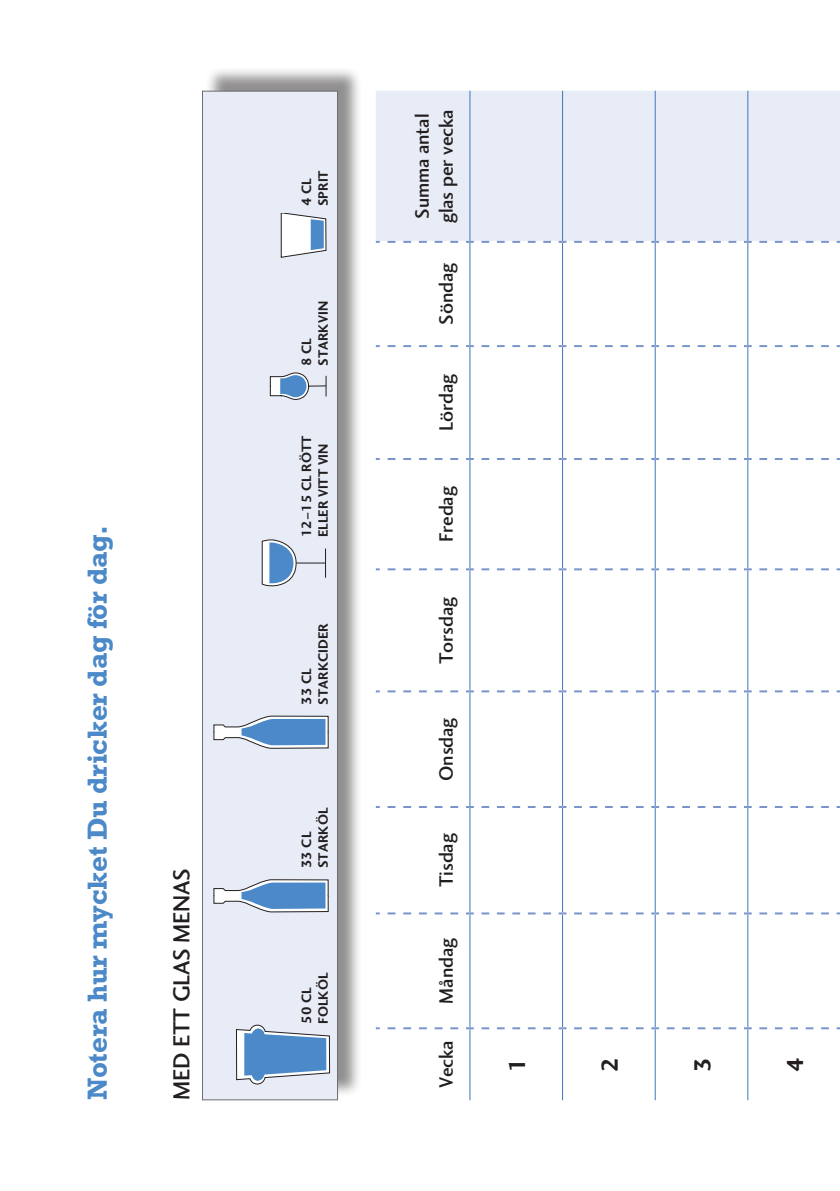
<style>
.page{position:relative;width:840px;height:1191px;background:#fff}
.page>*{position:absolute;margin:0;border:0;box-sizing:border-box;transform-origin:0 0}
.Rubrik_2{font:700 28px "M Rockwell";letter-spacing:-.01em;color:#4b89c8}
.Rubrik_3{font:500 24px "Charlotte Sans";letter-spacing:-.01em;color:#231f20}
.Brödtext{font:700 24px "Charlotte Sans";color:#231f20}
.Brödtext-2{font:500 20px/24px "Charlotte Sans";letter-spacing:-.01em;color:#231f20}
.t1{font:700 14px/16.8px "Charlotte Sans";color:#231f20}
</style>
<div class="page">
<div style="left:376px;top:91px;width:463px;height:150px;background:#e8ecf6"></div>
<hr style="left:469px;top:1029px;width:1px;height:71px;background:#4076bc">
<hr style="left:469px;top:914px;width:1px;height:113px;background:#4076bc">
<hr style="left:469px;top:808px;width:1px;height:104px;background:#4076bc">
<hr style="left:469px;top:692px;width:1px;height:114px;background:#4076bc">
<hr style="left:469px;top:570px;width:1px;height:120px;background:#4076bc">
<hr style="left:469px;top:460px;width:1px;height:108px;background:#4076bc">
<hr style="left:469px;top:347px;width:1px;height:111px;background:#4076bc">
<hr style="left:469px;top:243px;width:1px;height:102px;background:#4076bc">
<hr style="left:469px;top:91px;width:1px;height:150px;background:#4076bc">
<hr style="left:561px;top:1029px;width:1px;height:71px;background:#4076bc">
<hr style="left:561px;top:914px;width:1px;height:113px;background:#4076bc">
<hr style="left:561px;top:808px;width:1px;height:104px;background:#4076bc">
<hr style="left:561px;top:692px;width:1px;height:114px;background:#4076bc">
<hr style="left:561px;top:570px;width:1px;height:120px;background:#4076bc">
<hr style="left:561px;top:460px;width:1px;height:108px;background:#4076bc">
<hr style="left:561px;top:347px;width:1px;height:111px;background:#4076bc">
<hr style="left:561px;top:243px;width:1px;height:102px;background:#4076bc">
<hr style="left:561px;top:91px;width:1px;height:150px;background:#4076bc">
<hr style="left:654px;top:1029px;width:1px;height:71px;background:#4076bc">
<hr style="left:654px;top:914px;width:1px;height:113px;background:#4076bc">
<hr style="left:654px;top:808px;width:1px;height:104px;background:#4076bc">
<hr style="left:654px;top:692px;width:1px;height:114px;background:#4076bc">
<hr style="left:654px;top:570px;width:1px;height:120px;background:#4076bc">
<hr style="left:654px;top:460px;width:1px;height:108px;background:#4076bc">
<hr style="left:654px;top:347px;width:1px;height:111px;background:#4076bc">
<hr style="left:654px;top:243px;width:1px;height:102px;background:#4076bc">
<hr style="left:654px;top:91px;width:1px;height:150px;background:#4076bc">
<hr style="left:747px;top:1029px;width:1px;height:71px;background:#4076bc">
<hr style="left:747px;top:914px;width:1px;height:113px;background:#4076bc">
<hr style="left:747px;top:808px;width:1px;height:104px;background:#4076bc">
<hr style="left:747px;top:692px;width:1px;height:114px;background:#4076bc">
<hr style="left:747px;top:570px;width:1px;height:120px;background:#4076bc">
<hr style="left:747px;top:460px;width:1px;height:108px;background:#4076bc">
<hr style="left:747px;top:347px;width:1px;height:111px;background:#4076bc">
<hr style="left:747px;top:243px;width:1px;height:102px;background:#4076bc">
<hr style="left:747px;top:91px;width:1px;height:150px;background:#4076bc">
<hr style="left:839px;top:1029px;width:1px;height:71px;background:#4076bc">
<hr style="left:839px;top:914px;width:1px;height:113px;background:#4076bc">
<hr style="left:839px;top:808px;width:1px;height:104px;background:#4076bc">
<hr style="left:839px;top:692px;width:1px;height:114px;background:#4076bc">
<hr style="left:839px;top:570px;width:1px;height:120px;background:#4076bc">
<hr style="left:839px;top:460px;width:1px;height:108px;background:#4076bc">
<hr style="left:839px;top:347px;width:1px;height:111px;background:#4076bc">
<hr style="left:839px;top:243px;width:1px;height:102px;background:#4076bc">
<hr style="left:839px;top:91px;width:1px;height:150px;background:#4076bc">
<svg style="left:375px;top:1027px;width:83px;height:2px"></svg>
<svg style="left:375px;top:912px;width:83px;height:2px"></svg>
<svg style="left:375px;top:806px;width:83px;height:2px"></svg>
<svg style="left:375px;top:690px;width:83px;height:2px"></svg>
<svg style="left:375px;top:568px;width:83px;height:2px"></svg>
<svg style="left:375px;top:458px;width:83px;height:2px"></svg>
<svg style="left:375px;top:345px;width:83px;height:2px"></svg>
<svg style="left:375px;top:241px;width:83px;height:2px"></svg>
<svg style="left:466px;top:1027px;width:84px;height:2px"></svg>
<svg style="left:466px;top:912px;width:84px;height:2px"></svg>
<svg style="left:466px;top:806px;width:84px;height:2px"></svg>
<svg style="left:466px;top:690px;width:84px;height:2px"></svg>
<svg style="left:466px;top:568px;width:84px;height:2px"></svg>
<svg style="left:466px;top:458px;width:84px;height:2px"></svg>
<svg style="left:466px;top:345px;width:84px;height:2px"></svg>
<svg style="left:466px;top:241px;width:84px;height:2px"></svg>
<svg style="left:558px;top:1027px;width:85px;height:2px"></svg>
<svg style="left:558px;top:912px;width:85px;height:2px"></svg>
<svg style="left:558px;top:806px;width:85px;height:2px"></svg>
<svg style="left:558px;top:690px;width:85px;height:2px"></svg>
<svg style="left:558px;top:568px;width:85px;height:2px"></svg>
<svg style="left:558px;top:458px;width:85px;height:2px"></svg>
<svg style="left:558px;top:345px;width:85px;height:2px"></svg>
<svg style="left:558px;top:241px;width:85px;height:2px"></svg>
<svg style="left:651px;top:1027px;width:84px;height:2px"></svg>
<svg style="left:651px;top:912px;width:84px;height:2px"></svg>
<svg style="left:651px;top:806px;width:84px;height:2px"></svg>
<svg style="left:651px;top:690px;width:84px;height:2px"></svg>
<svg style="left:651px;top:568px;width:84px;height:2px"></svg>
<svg style="left:651px;top:458px;width:84px;height:2px"></svg>
<svg style="left:651px;top:345px;width:84px;height:2px"></svg>
<svg style="left:651px;top:241px;width:84px;height:2px"></svg>
<svg style="left:744px;top:1027px;width:84px;height:2px"></svg>
<svg style="left:744px;top:912px;width:84px;height:2px"></svg>
<svg style="left:744px;top:806px;width:84px;height:2px"></svg>
<svg style="left:744px;top:690px;width:84px;height:2px"></svg>
<svg style="left:744px;top:568px;width:84px;height:2px"></svg>
<svg style="left:744px;top:458px;width:84px;height:2px"></svg>
<svg style="left:744px;top:345px;width:84px;height:2px"></svg>
<svg style="left:744px;top:241px;width:84px;height:2px"></svg>
<div style="left:205px;top:66px;width:157px;height:1031px;background:#231f20;opacity:.5"></div>
<div style="left:202px;top:91px;width:136px;height:1009px;background:#e8ecf6;border:1px solid #6c6d70"></div>
<svg style="left:213px;top:879px;width:116px;height:33px"></svg>
<svg style="left:213px;top:715px;width:116px;height:34px"></svg>
<svg style="left:261px;top:539px;width:64px;height:47px"></svg>
<hr style="left:325px;top:548px;width:1px;height:30px;background:#231f20">
<svg style="left:269px;top:372px;width:57px;height:28px"></svg>
<svg style="left:280px;top:213px;width:46px;height:45px;background:#cad5e3"></svg>
<svg style="left:236px;top:1024px;width:94px;height:60px"></svg>
<p class="Rubrik_2" style="left:81px;top:1100px;width:577px;rotate:-90deg">Notera hur mycket Du dricker dag för dag.</p>
<p class="Rubrik_3" style="left:168px;top:1100px;width:234px;rotate:-90deg">MED ETT GLAS MENAS</p>
<p class="t1" style="left:298px;top:206px;width:38px;rotate:-90deg">4 CL<br>SPRIT</p>
<p class="t1" style="left:298px;top:366px;width:66px;rotate:-90deg">8 CL<br>STARKVIN</p>
<p class="t1" style="left:298px;top:537px;width:103px;rotate:-90deg">12–15 CL RÖTT<br>ELLER VITT VIN</p>
<p class="t1" style="left:298px;top:704px;width:83px;rotate:-90deg">33 CL<br>STARKCIDER</p>
<p class="t1" style="left:298px;top:868px;width:62px;rotate:-90deg">33 CL<br>STARKÖL</p>
<p class="t1" style="left:298px;top:1023px;width:53px;rotate:-90deg">50 CL<br>FOLKÖL</p>
<p class="Brödtext-2" style="left:410px;top:223px;width:115px;rotate:-90deg">Summa antal glas per vecka</p>
<p class="Brödtext-2" style="left:434px;top:325px;width:63px;rotate:-90deg">Söndag</p>
<p class="Brödtext-2" style="left:434px;top:431px;width:58px;rotate:-90deg">Lördag</p>
<p class="Brödtext-2" style="left:434px;top:542px;width:57px;rotate:-90deg">Fredag</p>
<p class="Brödtext-2" style="left:434px;top:664px;width:69px;rotate:-90deg">Torsdag</p>
<p class="Brödtext-2" style="left:434px;top:780px;width:65px;rotate:-90deg">Onsdag</p>
<p class="Brödtext-2" style="left:434px;top:887px;width:55px;rotate:-90deg">Tisdag</p>
<p class="Brödtext-2" style="left:434px;top:1003px;width:67px;rotate:-90deg">Måndag</p>
<p class="Brödtext-2" style="left:434px;top:1088px;width:50px;rotate:-90deg">Vecka</p>
<p class="Brödtext" style="left:503px;top:1071px;width:16px;rotate:-90deg">1</p>
<p class="Brödtext" style="left:595px;top:1071px;width:16px;rotate:-90deg">2</p>
<p class="Brödtext" style="left:688px;top:1071px;width:16px;rotate:-90deg">3</p>
<p class="Brödtext" style="left:780px;top:1071px;width:16px;rotate:-90deg">4</p>
</div>
